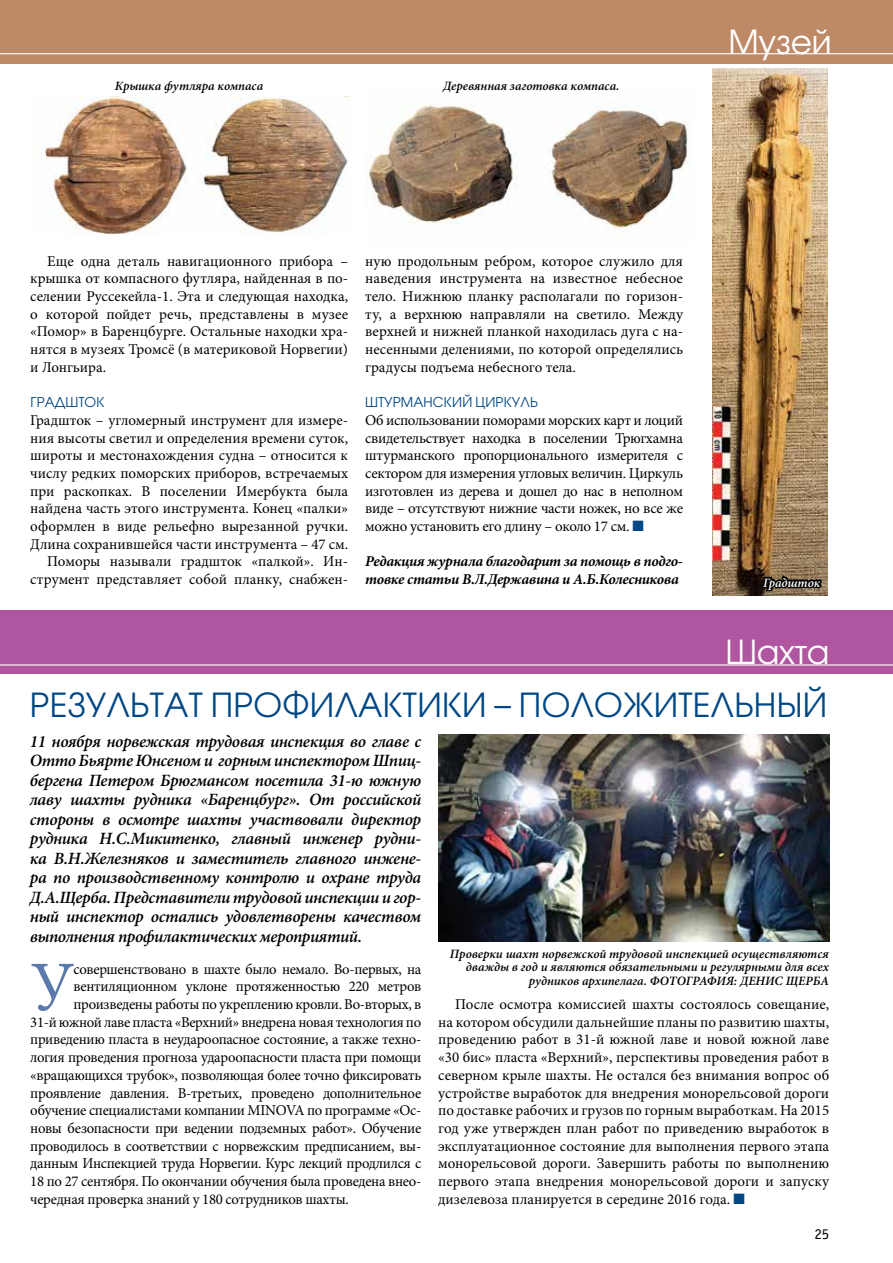
<style>
.page{position:relative;width:893px;height:1263px;background:#fff}
.page>*{position:absolute;margin:0;border:0;box-sizing:border-box;transform-origin:0 0}
.t1{font:69.45px "Minion Pro";color:#5c79ab}
.t2{font:33px "Avant Garde Gothic Book ITC";color:#004785}
.t3{font:33px "Avant Garde Gothic Book ITC";letter-spacing:-.01em;color:#fff}
.t4{font:italic 600 17.25px/19.5px "Minion Pro";letter-spacing:-.02em;color:#000;text-align:justify}
.t5{font:15px/17.7px "Minion Pro";letter-spacing:-.015em;color:#000;text-align:justify}
.t6{font:italic 700 15px/17.7px "Minion Pro";letter-spacing:-.02em;color:#000}
.t7{font:15px "Officina Sans Book ITC";color:#000}
.t8{font:13.5px "Avant Garde Gothic Book ITC";letter-spacing:.01em;color:#004785}
.t9{font:italic 600 12.75px/13.5px "Minion Pro";color:#000;text-align:right}
.t10{font:italic 600 12.75px "Minion Pro";letter-spacing:-.005em;color:#fff}
.s1{color:#004785}
</style>
<div class="page">
<img style="left:712px;top:68px;width:116px;height:527px">
<div style="left:0;top:0;width:893px;height:63px;background:#be8966"></div>
<hr style="left:0;top:53px;width:893px;height:1px;background:#fff">
<svg style="left:760px;top:574px;width:64px;height:22px"></svg>
<img style="left:438px;top:734px;width:391px;height:207px">
<img style="left:41px;top:96px;width:307px;height:138px">
<img style="left:367px;top:103px;width:325px;height:126px">
<div style="left:0;top:610px;width:893px;height:64px;background:#b055a0"></div>
<hr style="left:0;top:664px;width:893px;height:1px;background:#fff">
<p class="t9" style="left:115px;top:79px;width:150px">Крышка футляра компаса</p>
<p class="t9" style="left:443px;top:79px;width:178px">Деревянная заготовка компаса.</p>
<h2 class="t3" style="left:729px;top:22px;width:105px">Музей</h2>
<p class="t5" style="left:30px;top:252px;width:319px;text-indent:17px">Еще одна деталь навигационного прибора – крышка от компасного футляра, найденная в по&shy;селении Руссекейла-1. Эта и следующая находка, о которой пойдет речь, представлены в музее «Помор» в Баренцбурге. Остальные находки хра&shy;нятся в музеях Тромсё (в материковой Норвегии) и Лонгьира.</p>
<p class="t8" style="left:30px;top:394px;width:76px">ГРАДШТОК</p>
<p class="t5" style="left:30px;top:411px;width:319px;text-align:right">Градшток – угломерный инструмент для измере&shy;ния высоты светил и определения времени суток, широты и местонахождения судна – относится к числу редких поморских приборов, встречаемых при раскопках. В поселении Имербукта была найдена часть этого инструмента. Конец «палки» оформлен в виде рельефно вырезанной ручки.<br>Длина сохранившейся части инструмента – 47 см.<br>Поморы называли градшток «палкой». Ин&shy;струмент представляет собой планку, снабжен-</p>
<p class="t5" style="left:365px;top:252px;width:319px">ную продольным ребром, которое служило для наведения инструмента на известное небесное тело. Нижнюю планку располагали по горизон&shy;ту, а верхнюю направляли на светило. Между верхней и нижней планкой находилась дуга с на&shy;несенными делениями, по которой определялись градусы подъема небесного тела.</p>
<p class="t8" style="left:365px;top:394px;width:174px">ШТУРМАНСКИЙ ЦИРКУЛЬ</p>
<p class="t5" style="left:365px;top:411px;width:319px">Об использовании поморами морских карт и лоций свидетельствует находка в поселении Трюгхамна штурманского пропорционального измерителя с сектором для измерения угловых величин. Циркуль изготовлен из дерева и дошел до нас в неполном виде – отсутствуют нижние части ножек, но все же можно установить его длину – около 17 см. <span class="s1">■</span></p>
<p class="t6" style="left:365px;top:553px;width:319px">Редакция журнала благодарит за помощь в подго&shy;товке статьи В.Л.Державина и А.Б.Колесникова</p>
<p class="t10" style="left:763px;top:573px;width:59px">Градшток</p>
<h2 class="t3" style="left:726px;top:633px;width:105px">Шахта</h2>
<h2 class="t2" style="left:30px;top:685px;width:40px">Результат</h2>
<h2 class="t2" style="left:211px;top:685px;width:24px">профилактики</h2>
<h2 class="t2" style="left:495px;top:685px;width:51px">– поло</h2>
<h2 class="t2" style="left:623px;top:685px;width:53px">жительный</h2>
<p class="t4" style="left:30px;top:731px;width:393px">11 ноября норвежская трудовая инспекция во главе с Отто Бьярте Юнсеном и горным инспектором Шпиц&shy;бергена Петером Брюгмансом посетила 31-ю южную лаву шахты рудника «Баренцбург». От российской стороны в осмотре шахты участвовали директор рудника Н.С.Микитенко, главный инженер рудни&shy;ка В.Н.Железняков и заместитель главного инжене&shy;ра по производственному контролю и охране труда Д.А.Щерба. Представители трудовой инспекции и гор&shy;ный инспектор остались удовлетворены качеством выполнения профилактических мероприятий.</p>
<h1 class="t1" style="left:30px;top:940px;width:46px">У</h1>
<p class="t5" style="left:73px;top:960px;width:349px">совершенствовано в шахте было немало. Во-первых, на</p>
<p class="t5" style="left:73px;top:978px;width:349px">вентиляционном уклоне протяженностью 220 метров</p>
<p class="t5" style="left:73px;top:995px;width:349px">произведены работы по укреплению кровли. Во-вторых, в</p>
<p class="t5" style="left:30px;top:1013px;width:392px">31-й южной лаве пласта «Верхний» внедрена новая технология по</p>
<p class="t5" style="left:30px;top:1031px;width:392px">приведению пласта в неудароопасное состояние, а также техно-</p>
<p class="t5" style="left:30px;top:1048px;width:392px">логия проведения прогноза удароопасности пласта при помощи</p>
<p class="t5" style="left:30px;top:1066px;width:392px">«вращающихся трубок», позволяющая более точно фиксировать</p>
<p class="t5" style="left:30px;top:1084px;width:392px">проявление давления. В-третьих, проведено дополнительное</p>
<p class="t5" style="left:30px;top:1102px;width:392px">обучение специалистами компании MINOVA по программе «Ос-</p>
<p class="t5" style="left:30px;top:1119px;width:392px">новы безопасности при ведении подземных работ». Обучение</p>
<p class="t5" style="left:30px;top:1137px;width:392px">проводилось в соответствии с норвежским предписанием, вы-</p>
<p class="t5" style="left:30px;top:1155px;width:392px">данным Инспекцией труда Норвегии. Курс лекций продлился с</p>
<p class="t5" style="left:30px;top:1172px;width:392px">18 по 27 сентября. По окончании обучения была проведена внео-</p>
<p class="t5" style="left:30px;top:1190px;width:320px">чередная проверка знаний у 180 сотрудников шахты.</p>
<p class="t9" style="left:450px;top:947px;width:380px">Проверки шахт норвежской трудовой инспекцией осуществляются дважды в год и являются обязательными и регулярными для всех рудников архипелага. ФОТОГРАФИЯ: ДЕНИС ЩЕРБА</p>
<p class="t5" style="left:438px;top:995px;width:392px;text-indent:17px">После осмотра комиссией шахты состоялось совещание, на котором обсудили дальнейшие планы по развитию шахты, проведению работ в 31-й южной лаве и новой южной лаве «30 бис» пласта «Верхний», перспективы проведения работ в северном крыле шахты. Не остался без внимания вопрос об устройстве выработок для внедрения монорельсовой дороги по доставке рабочих и грузов по горным выработкам. На 2015 год уже утвержден план работ по приведению выработок в эксплуатационное состояние для выполнения первого этапа монорельсовой дороги. Завершить работы по выполнению первого этапа внедрения монорельсовой дороги и запуску дизелевоза планируется в середине 2016 года. <span class="s1">■</span></p>
<p class="t7" style="left:815px;top:1225px;width:16px">25</p>
</div>
